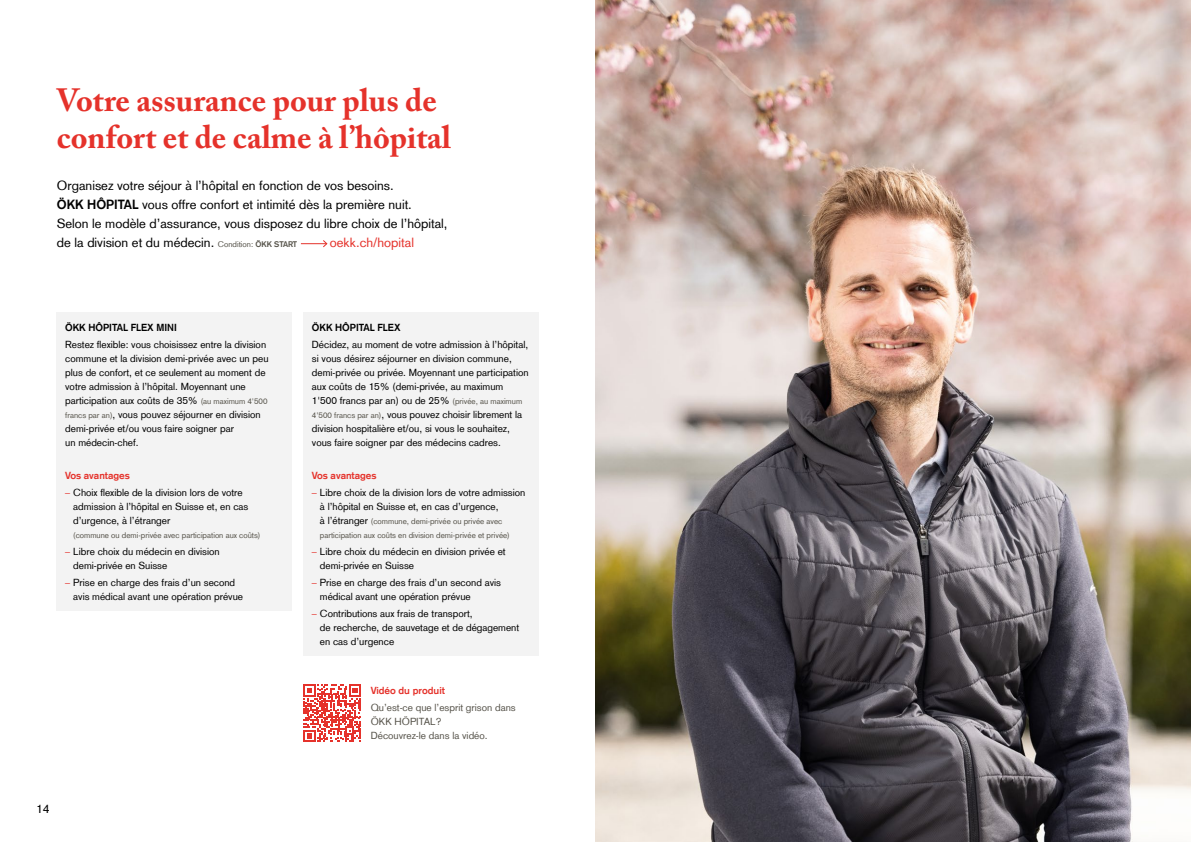
<style>
.page{position:relative;width:1191px;height:842px;background:#fff}
.page>*{position:absolute;margin:0;border:0;box-sizing:border-box;transform-origin:0 0}
.t1{font:700 32px/37px "Adobe Caslon Pro";color:#e5322b}
.t2{font:13px/19px "Basic Commercial LT Com";color:#000}
.t3{font:13px "Basic Commercial LT Com";color:#e5322b}
.t4{font:12px "Basic Commercial LT Com";color:#000}
.t5{font:10px/14px "Basic Commercial LT Com";color:#000}
.t6{font:10px/14px "Basic Commercial LT Com";color:#57544b}
.t7{font:700 10px "Basic Commercial LT Com";color:#e5322b}
.t8{font:700 10px "Basic Commercial LT Com";color:#000}
.t9{font:8px/14px "Basic Commercial LT Com";color:#57544b}
.s1{font-weight:700}
.s2{font-size:8px;color:#57544b}
.s3{font-weight:700;font-size:8px;color:#57544b}
.s4{color:#e5322b}
.s5{font-size:10px;color:#000}
</style>
<div class="page">
<div style="left:57px;top:312px;width:235px;height:299px;background:#f3f3f3"></div>
<div style="left:303px;top:312px;width:236px;height:344px;background:#f3f3f3"></div>
<svg style="left:301px;top:240px;width:26px;height:8px"></svg>
<img style="left:595px;top:0;width:596px;height:842px">
<svg style="left:303px;top:684px;width:58px;height:58px"></svg>
<h1 class="t1" style="left:57px;top:82px;width:396px">Votre assurance pour plus de confort et de calme à l’hôpital</h1>
<p class="t2" style="left:57px;top:176px;width:392px">Organisez votre séjour à l’hôpital en fonction de vos besoins.<br><span class="s1">ÖKK HÔPITAL</span> vous offre confort et intimité dès la première nuit.<br>Selon le modèle d’assurance, vous disposez du libre choix de l’hôpital, de la division et du médecin. <span class="s2">Condition:</span> <span class="s3">ÖKK START</span></p>
<h2 class="t3" style="left:330px;top:235px;width:86px">oekk.ch/hopital</h2>
<p class="t8" style="left:65px;top:321px;width:113px">ÖKK HÔPITAL FLEX MINI</p>
<p class="t5" style="left:65px;top:337px;width:205px">Restez flexible: vous choisissez entre la division commune et la division demi-privée avec un peu plus de confort, et ce seulement au moment de votre admission à l’hôpital. Moyennant une participation aux coûts de 35% <span class="s2">(au maximum 4'500 francs par an)</span>, vous pouvez séjourner en division demi-privée et/ou vous faire soigner par<br>un médecin-chef.</p>
<p class="t7" style="left:65px;top:470px;width:66px">Vos avantages</p>
<p class="t5" style="left:73px;top:486px;width:177px;text-indent:-8px"><span class="s4">–</span> Choix flexible de la division lors de votre admission à l’hôpital en Suisse et, en cas d’urgence, à l’étranger</p>
<p class="t9" style="left:73px;top:528px;width:189px">(commune ou demi-privée avec participation aux coûts)</p>
<p class="t5" style="left:73px;top:544px;width:148px;text-indent:-8px"><span class="s4">–</span> Libre choix du médecin en division demi-privée en Suisse</p>
<p class="t5" style="left:73px;top:575px;width:171px;text-indent:-8px"><span class="s4">–</span> Prise en charge des frais d’un second avis médical avant une opération prévue</p>
<p class="t4" style="left:36px;top:801px;width:15px">14</p>
<p class="t8" style="left:312px;top:321px;width:90px">ÖKK HÔPITAL FLEX</p>
<p class="t5" style="left:312px;top:337px;width:218px">Décidez, au moment de votre admission à l’hôpital, si vous désirez séjourner en division commune, demi-privée ou privée. Moyennant une participation aux coûts de 15% (demi-privée, au maximum 1'500 francs par an) ou de 25% <span class="s2">(privée, au maximum 4'500 francs par an)</span>, vous pouvez choisir librement la division hospitalière et/ou, si vous le souhaitez, vous faire soigner par des médecins cadres.</p>
<p class="t7" style="left:312px;top:470px;width:66px">Vos avantages</p>
<p class="t5" style="left:320px;top:486px;width:207px;text-indent:-8px"><span class="s4">–</span> Libre choix de la division lors de votre admission à l’hôpital en Suisse et, en cas d’urgence,</p>
<p class="t9" style="left:320px;top:514px;width:191px"><span class="s5">à l’étranger</span> (commune, demi-privée ou privée avec participation aux coûts en division demi-privée et privée)</p>
<p class="t5" style="left:320px;top:544px;width:187px;text-indent:-8px"><span class="s4">–</span> Libre choix du médecin en division privée et demi-privée en Suisse</p>
<p class="t5" style="left:320px;top:575px;width:183px;text-indent:-8px"><span class="s4">–</span> Prise en charge des frais d’un second avis médical avant une opération prévue</p>
<p class="t5" style="left:320px;top:606px;width:201px;text-indent:-8px"><span class="s4">–</span> Contributions aux frais de transport,<br>de recherche, de sauvetage et de dégagement en cas d’urgence</p>
<p class="t7" style="left:371px;top:685px;width:76px">Vidéo du produit</p>
<p class="t6" style="left:371px;top:700px;width:146px">Qu’est-ce que l’esprit grison dans<br>ÖKK HÖPITAL?<br>Découvrez-le dans la vidéo.</p>
</div>
